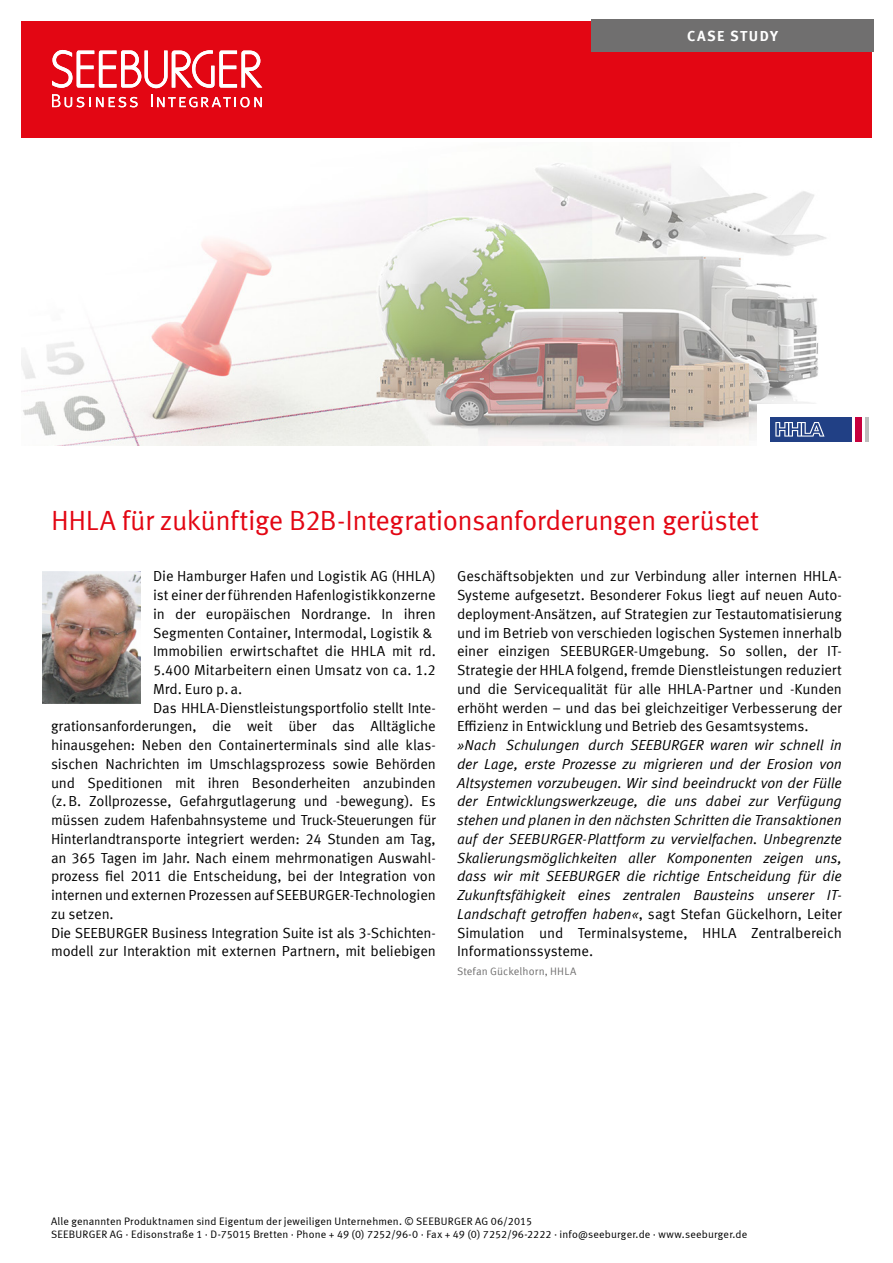
<style>
.page{position:relative;width:893px;height:1263px;background:#fff}
.page>*{position:absolute;margin:0;border:0;box-sizing:border-box;transform-origin:0 0}
.t1{font:27.75px "Meta Offc Pro Norm";letter-spacing:-.02em;color:#e30613}
.t2{font:14.55px/18.8px "Meta Offc Pro Norm";letter-spacing:-.01em;color:#000;text-align:justify}
.t3{font:14.55px/18.8px "Meta Offc Pro Norm Ita";letter-spacing:-.01em;color:#000;text-align:justify}
.t4{font:700 14.55px "Meta Offc Pro";letter-spacing:.1em;color:#fff}
.t5{font:10.8px/12.9px "Meta Normal LF";letter-spacing:.015em;color:#000}
.t6{font:10.8px "Meta Offc Pro Norm";letter-spacing:.005em;color:#706f6f}
.s1{font-family:"Meta Offc Pro Norm Ita"}
</style>
<div class="page">
<div style="left:21px;top:21px;width:851px;height:117px;background:#e30613"></div>
<div style="left:591px;top:19px;width:283px;height:33px;background:#706f6f"></div>
<img style="left:21px;top:162px;width:805px;height:283px">
<div style="left:757px;top:405px;width:136px;height:45px;background:#fff"></div>
<svg style="left:52px;top:50px;width:210px;height:38px"></svg>
<svg style="left:151px;top:94px;width:111px;height:13px"></svg>
<svg style="left:52px;top:94px;width:86px;height:13px"></svg>
<div style="left:770px;top:417px;width:82px;height:24px;background:#214085"></div>
<svg style="left:775px;top:422px;width:49px;height:15px"></svg>
<hr style="left:865px;top:417px;width:4px;height:24px;background:#bdbdbd">
<div style="left:855px;top:417px;width:7px;height:24px;background:#c7003d"></div>
<img style="left:43px;top:572px;width:97px;height:132px">
<p class="t4" style="left:687px;top:25px;width:92px">CASE STUDY</p>
<h1 class="t1" style="left:51px;top:499px;width:709px">HHLA für zukünftige B2B-Integrationsanforderungen gerüstet</h1>
<p class="t2" style="left:153px;top:566px;width:284px">Die Hamburger Hafen und Logistik AG (HHLA)</p>
<p class="t2" style="left:153px;top:585px;width:284px">ist einer der führenden Hafenlogistikkonzerne</p>
<p class="t2" style="left:153px;top:603px;width:284px">in der europäischen Nordrange. In ihren</p>
<p class="t2" style="left:153px;top:622px;width:281px">Segmenten Container, Intermodal, Logistik &amp;</p>
<p class="t2" style="left:153px;top:641px;width:284px">Immobilien erwirtschaftet die HHLA mit rd.</p>
<p class="t2" style="left:153px;top:660px;width:284px">5.400 Mitarbeitern einen Umsatz von ca. 1.2</p>
<p class="t2" style="left:153px;top:678px;width:91px">Mrd. Euro p. a.</p>
<p class="t2" style="left:153px;top:697px;width:284px">Das HHLA-Dienstleistungsportfolio stellt Inte-</p>
<p class="t2" style="left:51px;top:716px;width:386px">grationsanforderungen, die weit über das Alltägliche</p>
<p class="t2" style="left:51px;top:735px;width:386px">hinausgehen: Neben den Containerterminals sind alle klas-</p>
<p class="t2" style="left:51px;top:753px;width:386px">sischen Nachrichten im Umschlagsprozess sowie Behörden</p>
<p class="t2" style="left:51px;top:772px;width:386px">und Speditionen mit ihren Besonderheiten anzubinden</p>
<p class="t2" style="left:51px;top:791px;width:386px">(z. B. Zollprozesse, Gefahrgutlagerung und -bewegung). Es</p>
<p class="t2" style="left:51px;top:810px;width:386px">müssen zudem Hafenbahnsysteme und Truck-Steuerungen für</p>
<p class="t2" style="left:51px;top:828px;width:386px">Hinterlandtransporte integriert werden: 24 Stunden am Tag,</p>
<p class="t2" style="left:51px;top:847px;width:386px">an 365 Tagen im Jahr. Nach einem mehrmonatigen Auswahl-</p>
<p class="t2" style="left:51px;top:866px;width:386px">prozess fiel 2011 die Entscheidung, bei der Integration von</p>
<p class="t2" style="left:51px;top:885px;width:386px">internen und externen Prozessen auf SEEBURGER-Technologien</p>
<p class="t2" style="left:51px;top:903px;width:64px">zu setzen.</p>
<p class="t2" style="left:51px;top:922px;width:386px">Die SEEBURGER Business Integration Suite ist als 3-Schichten-</p>
<p class="t2" style="left:51px;top:941px;width:386px">modell zur Interaktion mit externen Partnern, mit beliebigen</p>
<p class="t2" style="left:457px;top:566px;width:386px">Geschäftsobjekten und zur Verbindung aller internen HHLA-Systeme aufgesetzt. Besonderer Fokus liegt auf neuen Auto&shy;deployment-Ansätzen, auf Strategien zur Testautomatisierung und im Betrieb von verschieden logischen Systemen innerhalb einer einzigen SEEBURGER-Umgebung. So sollen, der IT-Strategie der HHLA folgend, fremde Dienstleistungen reduziert und die Servicequalität für alle HHLA-Partner und -Kunden erhöht werden – und das bei gleichzeitiger Verbesserung der Effizienz in Entwicklung und Betrieb des Gesamtsystems.</p>
<p class="t3" style="left:457px;top:735px;width:386px">»Nach Schulungen durch SEEBURGER waren wir schnell in der Lage, erste Prozesse zu migrieren und der Erosion von Altsystemen vorzubeugen. Wir sind beeindruckt von der Fülle der Entwicklungswerkzeuge, die uns dabei zur Verfügung stehen und planen in den nächsten Schritten die Transaktionen auf der SEEBURGER-Plattform zu vervielfachen. Unbegrenzte Skalierungsmöglichkeiten aller Komponenten zeigen uns, dass wir mit SEEBURGER die richtige Entscheidung für die Zukunftsfähigkeit eines zentralen Bausteins unserer IT-</p>
<p class="t2" style="left:457px;top:903px;width:386px"><span class="s1">Landschaft getroffen haben«</span>, sagt Stefan Gückelhorn, Leiter Simulation und Terminalsysteme, HHLA Zentralbereich Informationssysteme.</p>
<p class="t6" style="left:457px;top:963px;width:121px">Stefan Gückelhorn, HHLA</p>
<p class="t5" style="left:51px;top:1215px;width:698px">Alle genannten Produktnamen sind Eigentum der jeweiligen Unternehmen. © SEEBURGER AG 06/2015<br>SEEBURGER AG · Edisonstraße 1 · D-75015 Bretten · Phone + 49 (0) 7252/96-0 · Fax + 49 (0) 7252/96-2222 · info@seeburger.de · www.seeburger.de</p>
</div>
